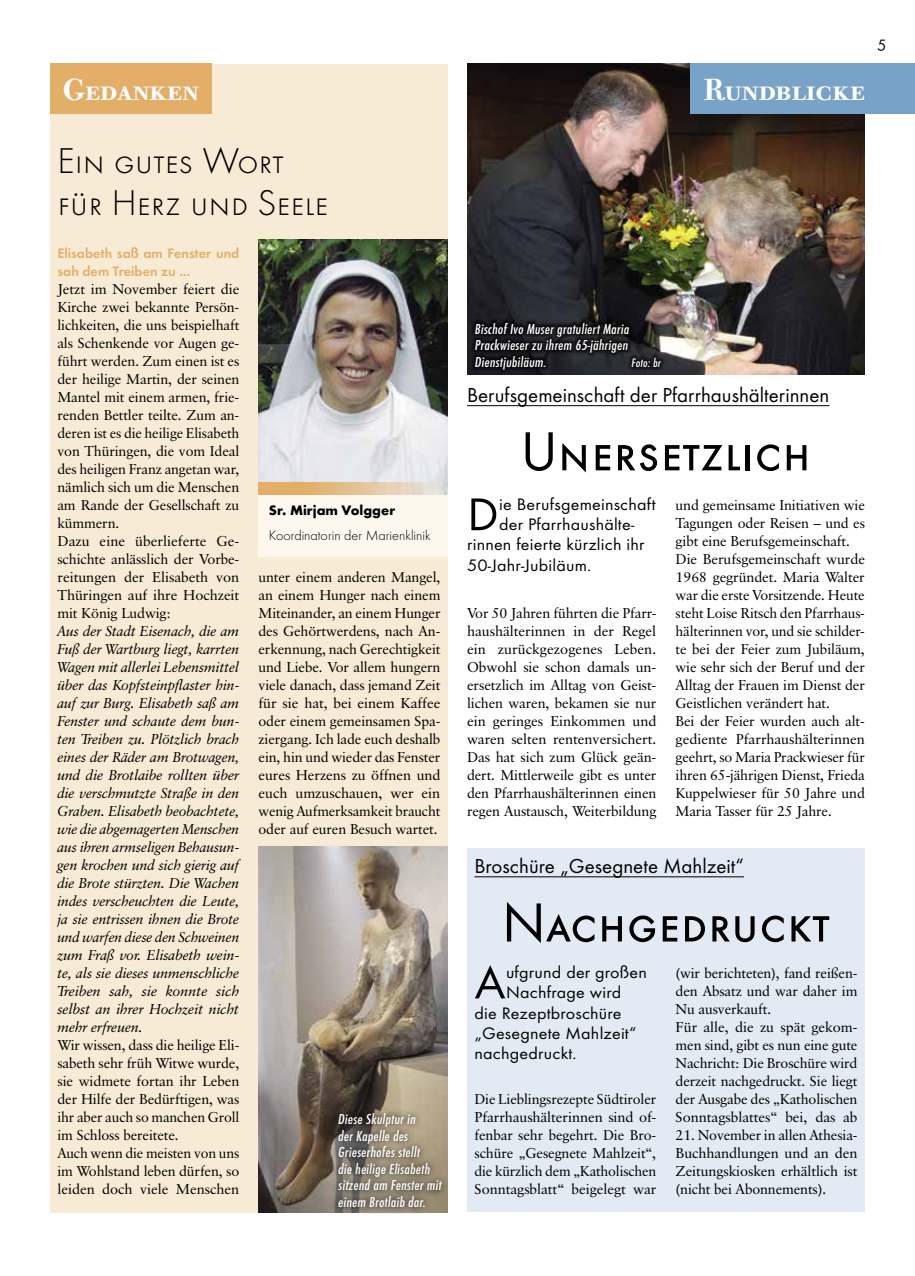
<style>
.page{position:relative;width:915px;height:1276px;background:#fff}
.page>*{position:absolute;margin:0;border:0;box-sizing:border-box;transform-origin:0 0}
.t1{font:57px "Function Sm Caps";color:#000}
.t2{font:47.55px "Function";color:#000;scale:1.05 1}
.t3{font:300 37.2px/42px "Function LH Sm Caps";color:#000}
.t4{font:30px "Bodoni Old Face BE Medium SC";color:#fff}
.t5{font:21px "Function";color:#000}
.t6{font:17.25px "Function";letter-spacing:.01em;color:#000;scale:1.05 1}
.t7{font:16.5px "Function Sm Caps";color:#000}
.t8{font:italic 15px/16.5px "Function Cond";letter-spacing:.01em;color:#fff;scale:1.05 1}
.t9{font:14.25px/18px "Classical Garamond BT";letter-spacing:-.01em;color:#000}
.t10{font:italic 14.25px/18px "Classical Garamond BT";letter-spacing:-.01em;color:#000;text-align:justify}
.t11{font:700 14.25px/18px "Function";color:#e3af68}
.t12{font:300 14.25px "Function LH";color:#000}
.t13{font:800 14.25px "Function LH";color:#000}
.t14{font:italic 12.75px "Function Cond";letter-spacing:.01em;color:#fff;scale:1.05 1}
</style>
<div class="page">
<div style="left:467px;top:848px;width:397px;height:364px;background:#e2eaf3"></div>
<img style="left:467px;top:64px;width:397px;height:311px">
<div style="left:690px;top:64px;width:224px;height:50px;background:#78a2c7"></div>
<div style="left:50px;top:64px;width:398px;height:1148px;background:#f8ebd6"></div>
<div style="left:258px;top:495px;width:190px;height:62px;background:#fdf7ee"></div>
<img style="left:258px;top:240px;width:190px;height:242px">
<svg style="left:258px;top:482px;width:190px;height:13px;background:#e3c397"></svg>
<div style="left:50px;top:64px;width:162px;height:50px;background:#e3af68"></div>
<img style="left:258px;top:846px;width:190px;height:366px">
<svg style="left:330px;top:1105px;width:118px;height:108px;background:#7f7564"></svg>
<hr style="left:467px;top:405px;width:362px;height:1px;background:#000">
<svg style="left:470px;top:318px;width:195px;height:56px"></svg>
<svg style="left:471px;top:318px;width:194px;height:55px;background:#19191c"></svg>
<hr style="left:474px;top:876px;width:269px;height:1px;background:#000">
<h3 class="t4" style="left:63px;top:72px;width:138px">Gedanken</h3>
<h3 class="t3" style="left:57px;top:141px;width:272px">Ein gutes Wort für Herz und Seele</h3>
<p class="t11" style="left:57px;top:244px;width:183px">Elisabeth saß am Fenster und sah dem Treiben zu ...</p>
<p class="t9" style="left:57px;top:280px;width:183px">Jetzt im November feiert die<br>Kirche zwei bekannte Persön&shy;lichkeiten, die uns beispielhaft als Schenkende vor Augen ge&shy;führt werden. Zum einen ist es der heilige Martin, der seinen<br>Mantel mit einem armen, frie&shy;renden Bettler teilte. Zum an&shy;deren ist es die heilige Elisabeth von Thüringen, die vom Ideal des heiligen Franz angetan war, nämlich sich um die Menschen am Rande der Gesellschaft zu kümmern.<br>Dazu eine überlieferte Ge&shy;schichte anlässlich der Vorbe&shy;reitungen der Elisabeth von<br>Thüringen auf ihre Hochzeit mit König Ludwig:</p>
<p class="t10" style="left:57px;top:622px;width:183px">Aus der Stadt Eisenach, die am Fuß der Wartburg liegt, karrten Wagen mit allerlei Lebensmittel über das Kopfsteinpflaster hin&shy;auf zur Burg. Elisabeth saß am Fenster und schaute dem bun&shy;ten Treiben zu. Plötzlich brach eines der Räder am Brotwagen, und die Brotlaibe rollten über die verschmutzte Straße in den Graben. Elisabeth beobachtete, wie die abgemagerten Menschen aus ihren armseligen Behausun&shy;gen krochen und sich gierig auf die Brote stürzten. Die Wachen indes verscheuchten die Leute, ja sie entrissen ihnen die Brote und warfen diese den Schweinen zum Fraß vor. Elisabeth wein&shy;te, als sie dieses unmenschliche Treiben sah, sie konnte sich selbst an ihrer Hochzeit nicht mehr erfreuen.</p>
<p class="t9" style="left:57px;top:1036px;width:183px">Wir wissen, dass die heilige Eli&shy;sabeth sehr früh Witwe wurde, sie widmete fortan ihr Leben der Hilfe der Bedürftigen, was ihr aber auch so manchen Groll im Schloss bereitete.<br>Auch wenn die meisten von uns im Wohlstand leben dürfen, so leiden doch viele Menschen</p>
<p class="t13" style="left:269px;top:502px;width:128px">Sr. Mirjam Volgger</p>
<p class="t12" style="left:269px;top:527px;width:163px">Koordinatorin der Marienklinik</p>
<p class="t9" style="left:258px;top:568px;width:183px;text-align:justify">unter einem anderen Mangel, an einem Hunger nach einem Miteinander, an einem Hunger des Gehörtwerdens, nach An&shy;erkennung, nach Gerechtigkeit und Liebe. Vor allem hungern viele danach, dass jemand Zeit für sie hat, bei einem Kaffee oder einem gemeinsamen Spa&shy;ziergang. Ich lade euch deshalb ein, hin und wieder das Fenster eures Herzens zu öffnen und euch umzuschauen, wer ein wenig Aufmerksamkeit braucht oder auf euren Besuch wartet.</p>
<p class="t8" style="left:338px;top:1111px;width:100px">Diese Skulptur in<br>der Kapelle des<br>Grieserhofes stellt<br>die heilige Elisabeth sitzend am Fenster mit einem Brotlaib dar.</p>
<h3 class="t4" style="left:703px;top:72px;width:163px">Rundblicke</h3>
<p class="t7" style="left:876px;top:33px;width:11px">5</p>
<p class="t8" style="left:474px;top:321px;width:148px;text-align:justify">Bischof Ivo Muser gratuliert Maria Prackwieser zu ihrem 65-jährigen Dienstjubiläum.</p>
<p class="t14" style="left:630px;top:356px;width:30px">Foto: br</p>
<h3 class="t5" style="left:467px;top:383px;width:364px">Berufsgemeinschaft der Pfarrhaushälterinnen</h3>
<h1 class="t1" style="left:520px;top:419px;width:292px">Unersetzlich</h1>
<h2 class="t2" style="left:467px;top:487px;width:32px">D</h2>
<p class="t6" style="left:499px;top:494px;width:151px">ie Berufsgemeinschaft</p>
<p class="t6" style="left:499px;top:514px;width:130px">der Pfarrhaushälte-</p>
<p class="t6" style="left:467px;top:535px;width:170px">rinnen feierte kürzlich ihr</p>
<p class="t6" style="left:467px;top:555px;width:120px">50-Jahr-Jubiläum.</p>
<p class="t9" style="left:467px;top:604px;width:191px;text-align:justify">Vor 50 Jahren führten die Pfarr&shy;haushälterinnen in der Regel ein zurückgezogenes Leben.<br>Obwohl sie schon damals un&shy;ersetzlich im Alltag von Geist&shy;lichen waren, bekamen sie nur ein geringes Einkommen und waren selten rentenversichert.<br>Das hat sich zum Glück geän&shy;dert. Mittlerweile gibt es unter den Pfarrhaushälterinnen einen regen Austausch, Weiterbildung</p>
<p class="t9" style="left:675px;top:496px;width:191px">und gemeinsame Initiativen wie<br>Tagungen oder Reisen – und es gibt eine Berufsgemeinschaft.<br>Die Berufsgemeinschaft wurde<br>1968 gegründet. Maria Walter war die erste Vorsitzende. Heute steht Loise Ritsch den Pfarrhaus&shy;hälterinnen vor, und sie schilder&shy;te bei der Feier zum Jubiläum, wie sehr sich der Beruf und der<br>Alltag der Frauen im Dienst der<br>Geistlichen verändert hat.<br>Bei der Feier wurden auch alt&shy;gediente Pfarrhaushälterinnen geehrt, so Maria Prackwieser für ihren 65-jährigen Dienst, Frieda<br>Kuppelwieser für 50 Jahre und<br>Maria Tasser für 25 Jahre.</p>
<h3 class="t5" style="left:474px;top:854px;width:271px">Broschüre „Gesegnete Mahlzeit“</h3>
<h1 class="t1" style="left:502px;top:890px;width:329px">Nachgedruckt</h1>
<h2 class="t2" style="left:474px;top:955px;width:31px">A</h2>
<p class="t6" style="left:506px;top:962px;width:136px">ufgrund der großen</p>
<p class="t6" style="left:506px;top:982px;width:111px">Nachfrage wird</p>
<p class="t6" style="left:474px;top:1003px;width:142px">die Rezeptbroschüre</p>
<p class="t6" style="left:474px;top:1023px;width:156px">„Gesegnete Mahlzeit“</p>
<p class="t6" style="left:474px;top:1043px;width:99px">nachgedruckt.</p>
<p class="t9" style="left:474px;top:1090px;width:183px;text-align:justify">Die Lieblingsrezepte Südtiroler Pfarrhaushälterinnen sind of&shy;fenbar sehr begehrt. Die Bro&shy;schüre „Gesegnete Mahlzeit“, die kürzlich dem „Katholischen Sonntagsblatt“ beigelegt war</p>
<p class="t9" style="left:675px;top:964px;width:183px">(wir berichteten), fand reißen&shy;den Absatz und war daher im<br>Nu ausverkauft.<br>Für alle, die zu spät gekom&shy;men sind, gibt es nun eine gute<br>Nachricht: Die Broschüre wird derzeit nachgedruckt. Sie liegt der Ausgabe des „Katholischen<br>Sonntagsblattes“ bei, das ab</p>
<p class="t9" style="left:675px;top:1126px;width:183px;text-align:justify">21. November in allen Athesia-Buchhandlungen und an den Zeitungskiosken erhältlich ist (nicht bei Abonnements).</p>
</div>
